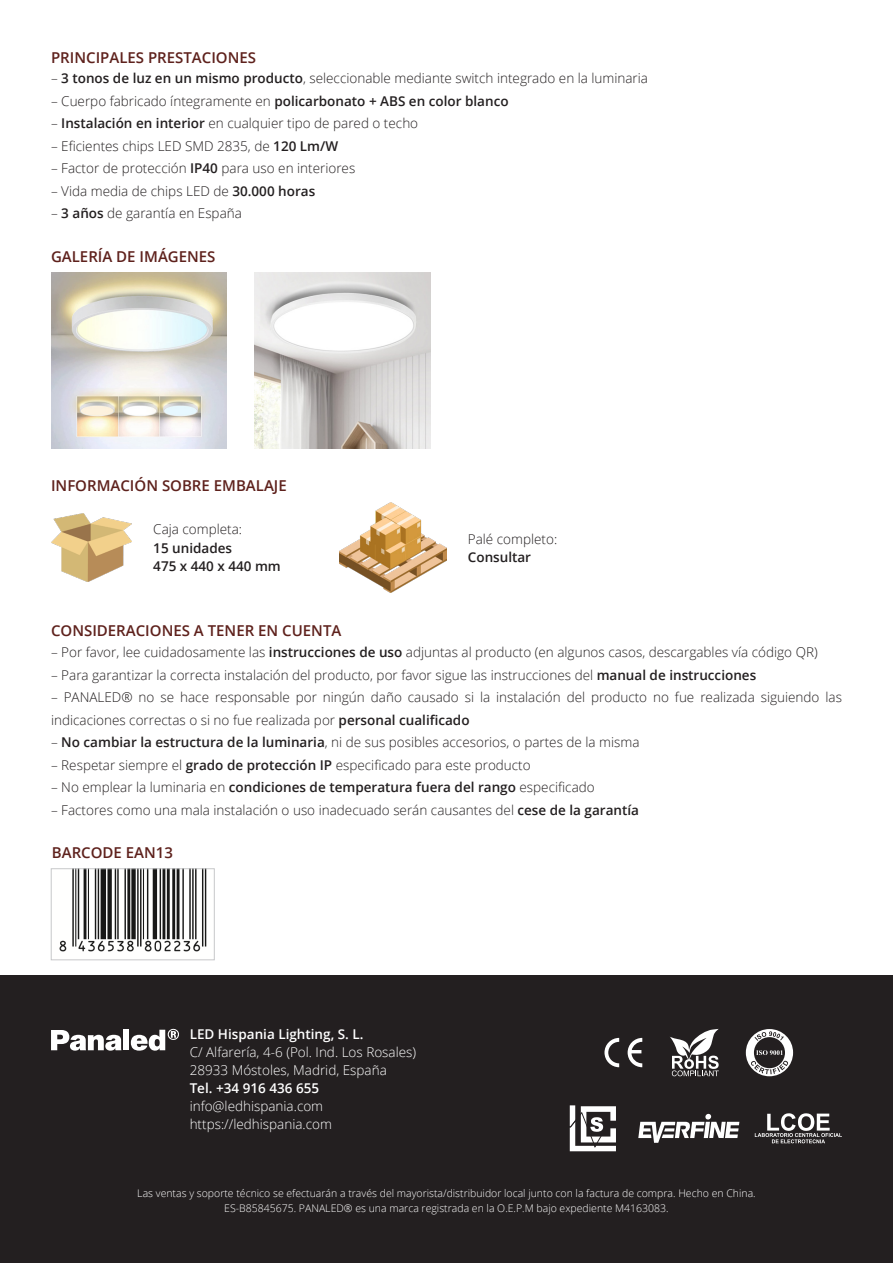
<style>
.page{position:relative;width:893px;height:1263px;background:#fff}
.page>*{position:absolute;margin:0;border:0;box-sizing:border-box;transform-origin:0 0}
.t1{font:600 15px "Open Sans";color:#5e211c}
.t2{font:300 13.5px/22.5px "Open Sans";color:#231f20}
.t3{font:300 13.5px "Open Sans";color:#fff}
.t4{font:600 13.5px "Open Sans";color:#231f20}
.t5{font:600 13.5px "Open Sans";color:#fff}
.t6{font:300 10.5px "Open Sans";color:#fff}
.s1{font-weight:600}
.s2{font-weight:300}
</style>
<div class="page">
<div style="left:0;top:976px;width:893px;height:287px;background:#231f20"></div>
<svg style="left:670px;top:1029px;width:49px;height:47px"></svg>
<svg style="left:604px;top:1038px;width:38px;height:29px"></svg>
<svg style="left:746px;top:1029px;width:47px;height:47px"></svg>
<svg style="left:569px;top:1105px;width:47px;height:46px"></svg>
<svg style="left:638px;top:1113px;width:101px;height:30px"></svg>
<svg style="left:755px;top:1113px;width:87px;height:30px"></svg>
<svg style="left:51px;top:1030px;width:71px;height:21px"></svg>
<div style="left:123px;top:1030px;width:6px;height:20px;background:#fff"></div>
<svg style="left:131px;top:1028px;width:48px;height:23px"></svg>
<img style="left:51px;top:513px;width:81px;height:68px">
<img style="left:339px;top:502px;width:108px;height:91px">
<img style="left:59px;top:870px;width:148px;height:82px">
<div style="left:51px;top:868px;width:163px;height:92px;border:1px solid #c7c8ca"></div>
<img style="left:51px;top:272px;width:176px;height:176px">
<img style="left:255px;top:272px;width:175px;height:176px">
<p class="t1" style="left:51px;top:47px;width:207px">PRINCIPALES PRESTACIONES</p>
<p class="t2" style="left:51px;top:67px;width:599px">– <span class="s1">3 tonos de luz en un mismo producto</span>, seleccionable mediante switch integrado en la luminaria</p>
<p class="t2" style="left:51px;top:89px;width:459px">– Cuerpo fabricado íntegramente en <span class="s1">policarbonato + ABS en color blanco</span></p>
<p class="t2" style="left:51px;top:112px;width:369px">– <span class="s1">Instalación en interior</span> en cualquier tipo de pared o techo</p>
<p class="t2" style="left:51px;top:134px;width:289px">– Eficientes chips LED SMD 2835, de <span class="s1">120 Lm/W</span></p>
<p class="t2" style="left:51px;top:157px;width:306px">– Factor de protección <span class="s1">IP40</span> para uso en interiores</p>
<p class="t2" style="left:51px;top:179px;width:266px">– Vida media de chips LED de <span class="s1">30.000 horas</span></p>
<p class="t2" style="left:51px;top:202px;width:192px">– <span class="s1">3 años</span> de garantía en España</p>
<p class="t1" style="left:51px;top:246px;width:166px">GALERÍA DE IMÁGENES</p>
<p class="t1" style="left:51px;top:476px;width:237px">INFORMACIÓN SOBRE EMBALAJE</p>
<p class="t2" style="left:153px;top:518px;width:90px">Caja completa:</p>
<p class="t4" style="left:153px;top:538px;width:80px">15 unidades</p>
<p class="t4" style="left:153px;top:556px;width:129px">475 x 440 x 440 mm</p>
<p class="t2" style="left:468px;top:527px;width:91px">Palé completo:</p>
<p class="t4" style="left:468px;top:547px;width:65px">Consultar</p>
<p class="t1" style="left:51px;top:620px;width:292px">CONSIDERACIONES A TENER EN CUENTA</p>
<p class="t2" style="left:51px;top:640px;width:768px">– Por favor, lee cuidadosamente las <span class="s1">instrucciones de uso</span> adjuntas al producto (en algunos casos, descargables vía código QR)</p>
<p class="t2" style="left:51px;top:663px;width:707px">– Para garantizar la correcta instalación del producto, por favor sigue las instrucciones del <span class="s1">manual de instrucciones</span></p>
<p class="t2" style="left:51px;top:685px;width:792px">– PANALED® no se hace responsable por ningún daño causado si la instalación del producto no fue realizada siguiendo las indicaciones correctas o si no fue realizada por <span class="s1">personal cualificado</span></p>
<p class="t2" style="left:51px;top:730px;width:590px">– <span class="s1">No cambiar la estructura de la luminaria</span>, ni de sus posibles accesorios, o partes de la misma</p>
<p class="t2" style="left:51px;top:753px;width:481px">– Respetar siempre el <span class="s1">grado de protección IP</span> especificado para este producto</p>
<p class="t4" style="left:51px;top:778px;width:545px"><span class="s2">– No emplear la luminaria en</span> condiciones de temperatura fuera del rango <span class="s2">especificado</span></p>
<p class="t2" style="left:51px;top:798px;width:590px">– Factores como una mala instalación o uso inadecuado serán causantes del <span class="s1">cese de la garantía</span></p>
<p class="t1" style="left:52px;top:842px;width:123px">BARCODE EAN13</p>
<p class="t5" style="left:190px;top:1025px;width:175px">LED Hispania Lighting, S. L.</p>
<p class="t3" style="left:190px;top:1043px;width:228px">C/ Alfarería, 4-6 (Pol. Ind. Los Rosales)</p>
<p class="t3" style="left:190px;top:1061px;width:199px">28933 Móstoles, Madrid, España</p>
<p class="t5" style="left:190px;top:1079px;width:131px">Tel. +34 916 436 655</p>
<p class="t3" style="left:190px;top:1097px;width:135px">info@ledhispania.com</p>
<p class="t3" style="left:190px;top:1115px;width:144px">https://ledhispania.com</p>
<p class="t6" style="left:137px;top:1186px;width:620px">Las ventas y soporte técnico se efectuarán a través del mayorista/distribuidor local junto con la factura de compra. Hecho en China.</p>
<p class="t6" style="left:224px;top:1201px;width:446px">ES-B85845675. PANALED® es una marca registrada en la O.E.P.M bajo expediente M4163083.</p>
</div>
